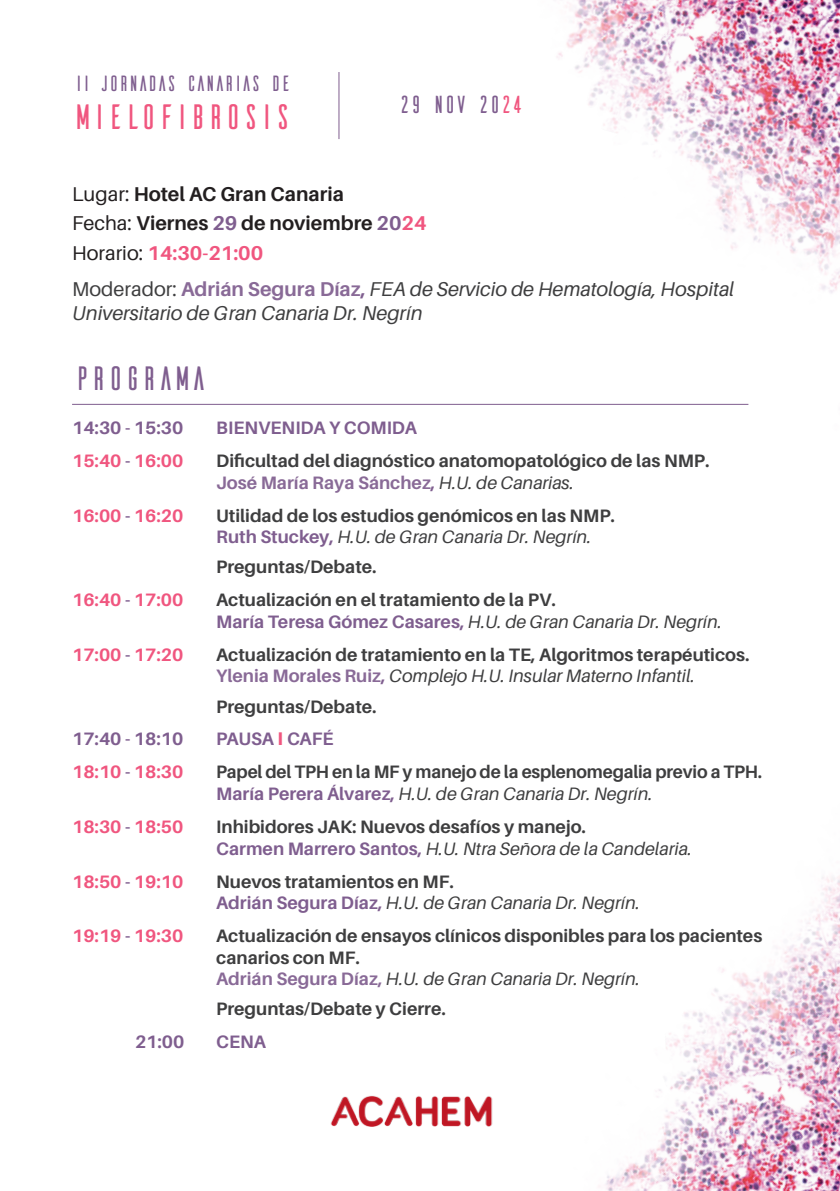
<style>
.page{position:relative;width:840px;height:1191px;background:#fff}
.page>*{position:absolute;margin:0;border:0;box-sizing:border-box;transform-origin:0 0}
.t1{font:35.2px "Ailerons";letter-spacing:-.1em;color:#f0567f}
.t2{font:33.8px "Ailerons";letter-spacing:-.1em;color:#7f5e8f}
.t3{font:24.6px "Ailerons";letter-spacing:-.14em;color:#7f5e8f}
.t4{font:22px "Ailerons";letter-spacing:-.15em;color:#7f5e8f}
.t5{font:italic 20px/24px "Aileron";color:#3e3e3f}
.t6{font:700 20px "Aileron";color:#231f20}
.t7{font:700 20px "Aileron";color:#f0567f}
.t8{font:700 18px/21.6px "Aileron";color:#3e3e3f}
.t9{font:700 18px "Aileron";color:#f0567f}
.t10{font:italic 18px/21.6px "Aileron";color:#3e3e3f}
.t11{font:700 18px "Aileron";color:#7f5e8f}
.s1{color:#f0567f}
.s2{font-weight:400}
.s3{color:#7f5e8f}
.s4{font-weight:400;color:#231f20}
.s5{font-style:normal}
.s6{font-weight:700;font-style:normal;color:#896a97}
.s7{font-weight:700;font-style:normal;color:#7f5e8f}
.s8{color:#896a97}
.s9{font-weight:400;font-style:italic}
.s10{font-family:"Montserrat";color:#f0567f}
.s11{font-weight:700;font-style:normal}
</style>
<div class="page">
<img style="left:222px;top:0;width:617px;height:405px">
<hr style="left:338px;top:72px;width:1px;height:67px;background:#7f5e8f">
<hr style="left:72px;top:404px;width:676px;height:1px;background:#7f5e8f">
<img style="left:330px;top:876px;width:509px;height:315px">
<p class="t4" style="left:73px;top:73px;width:220px">II JORNADAS CANARIAS DE</p>
<p class="t1" style="left:72px;top:100px;width:222px">MIELOFIBROSIS</p>
<p class="t3" style="left:397px;top:92px;width:129px">29 NOV 20<span class="s1">24</span></p>
<p class="t6" style="left:72px;top:183px;width:273px"><span class="s2">Lugar:</span> Hotel AC Gran Canaria</p>
<p class="t6" style="left:72px;top:212px;width:356px"><span class="s2">Fecha:</span> Viernes <span class="s3">29</span> de noviembre <span class="s3">20</span><span class="s1">24</span></p>
<p class="t7" style="left:72px;top:242px;width:193px"><span class="s4">Horario:</span> 14:30-21:00</p>
<p class="t5" style="left:72px;top:277px;width:663px"><span class="s5">Moderador:</span> <span class="s6">Adrián Segura Díaz</span><span class="s7">,</span> FEA de Servicio de Hematología, Hospital<br>Universitario de Gran Canaria Dr. Negrín</p>
<p class="t2" style="left:72px;top:362px;width:138px">PROGRAMA</p>
<p class="t11" style="left:72px;top:418px;width:113px">14:30 - 15:30</p>
<p class="t11" style="left:216px;top:418px;width:202px">BIENVENIDA Y COMIDA</p>
<p class="t9" style="left:72px;top:451px;width:113px">15:40 <span class="s3">-</span> 16:00</p>
<p class="t8" style="left:216px;top:450px;width:494px">Dificultad del diagnóstico anatomopatológico de las NMP.<br><span class="s8">José María Raya Sánchez</span><span class="s3">,</span> <span class="s9">H.U. de Canarias.</span></p>
<p class="t9" style="left:72px;top:505px;width:113px">16:00 <span class="s3">-</span> 16:20</p>
<p class="t8" style="left:216px;top:505px;width:400px">Utilidad de los estudios genómicos en las NMP.<br><span class="s3">Ruth Stuckey,</span> <span class="s9">H.U. de Gran Canaria Dr. Negrín.</span></p>
<p class="t8" style="left:216px;top:556px;width:162px">Preguntas/Debate.</p>
<p class="t9" style="left:72px;top:590px;width:113px">16:40 <span class="s3">-</span> 17:00</p>
<p class="t8" style="left:216px;top:589px;width:507px">Actualización en el tratamiento de la PV.<br><span class="s3">María Teresa Gómez Casares,</span> <span class="s9">H.U. de Gran Canaria Dr. Negrín.</span></p>
<p class="t9" style="left:72px;top:644px;width:113px">17:00 <span class="s3">-</span> 17:20</p>
<p class="t8" style="left:216px;top:644px;width:534px">Actualización de tratamiento en la TE, Algoritmos terapéuticos.<br><span class="s8">Ylenia Morales Ruiz</span><span class="s3">,</span> <span class="s9">Complejo H.U. Insular Materno Infantil.</span></p>
<p class="t8" style="left:216px;top:695px;width:162px">Preguntas/Debate.</p>
<p class="t11" style="left:72px;top:729px;width:113px">17:40 - 18:10</p>
<p class="t11" style="left:216px;top:729px;width:119px">PAUSA <span class="s10">І</span> CAFÉ</p>
<p class="t9" style="left:72px;top:762px;width:113px">18:10 <span class="s3">-</span> 18:30</p>
<p class="t8" style="left:216px;top:761px;width:547px">Papel del TPH en la MF y manejo de la esplenomegalia previo a TPH.<br><span class="s3">María Perera Álvarez,</span> <span class="s9">H.U. de Gran Canaria Dr. Negrín.</span></p>
<p class="t9" style="left:72px;top:816px;width:113px">18:30 <span class="s3">-</span> 18:50</p>
<p class="t8" style="left:216px;top:816px;width:477px">Inhibidores JAK: Nuevos desafíos y manejo.<br><span class="s3">Carmen Marrero Santos,</span> <span class="s9">H.U. Ntra Señora de la Candelaria.</span></p>
<p class="t9" style="left:72px;top:871px;width:113px">18:50 <span class="s3">-</span> 19:10</p>
<p class="t10" style="left:216px;top:870px;width:425px"><span class="s11">Nuevos tratamientos en MF.<br></span><span class="s7">Adrián Segura Díaz,</span> H.U. de Gran Canaria Dr. Negrín.</p>
<p class="t9" style="left:72px;top:925px;width:113px">19:19 <span class="s3">-</span> 19:30</p>
<p class="t8" style="left:216px;top:925px;width:547px">Actualización de ensayos clínicos disponibles para los pacientes canarios con MF.<br><span class="s8">Adrián Segura Díaz,</span> <span class="s9">H.U. de Gran Canaria Dr. Negrín.</span></p>
<p class="t8" style="left:216px;top:998px;width:231px">Preguntas/Debate y Cierre.</p>
<p class="t11" style="left:135px;top:1032px;width:51px">21:00</p>
<p class="t11" style="left:216px;top:1032px;width:51px">CENA</p>
</div>
